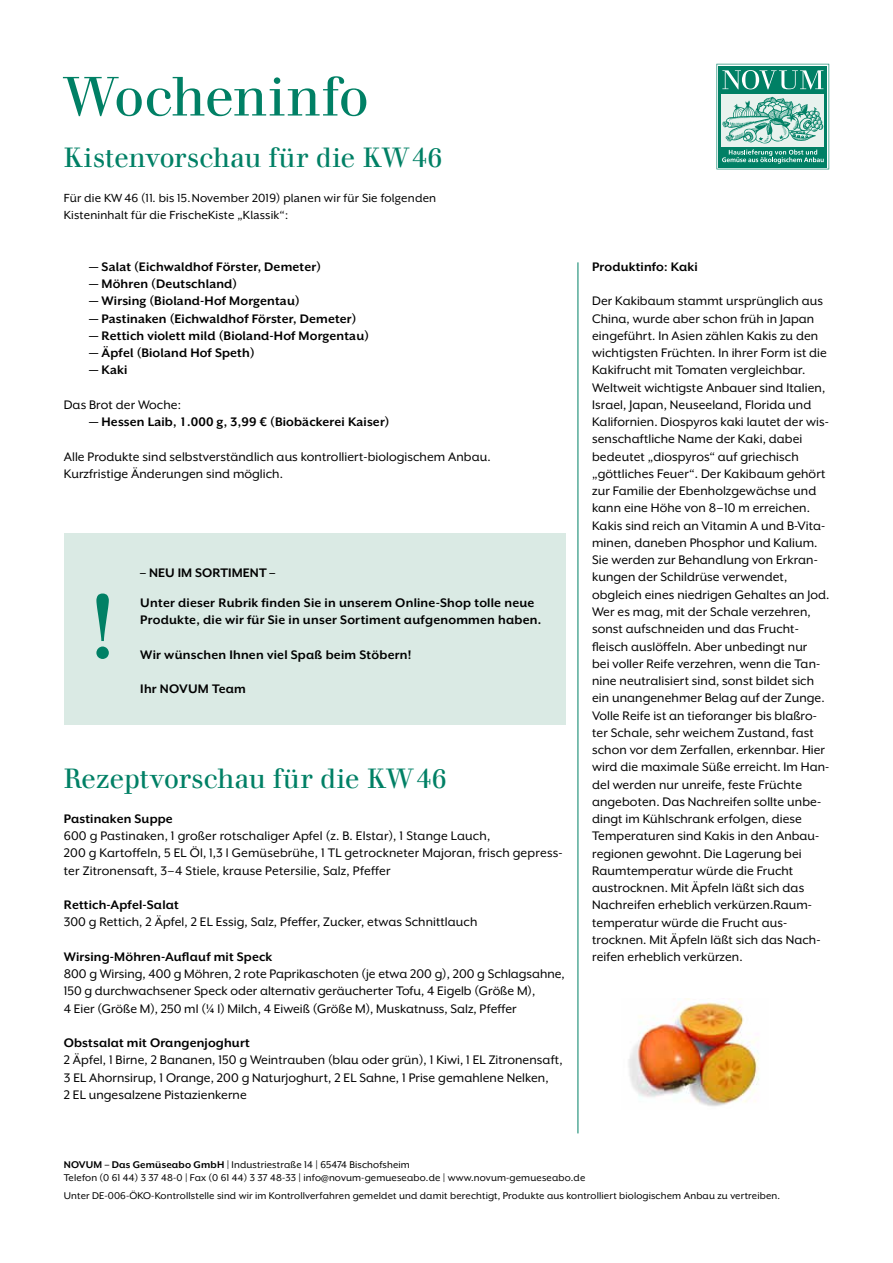
<style>
.page{position:relative;width:893px;height:1263px;background:#fff}
.page>*{position:absolute;margin:0;border:0;box-sizing:border-box;transform-origin:0 0}
.t1{font:90px "Walbaum Com";color:#008065}
.t2{font:54px "Walbaum Com";letter-spacing:-.015em;color:#008065}
.t3{font:27px "Walbaum Com";color:#008065}
.t4{font:14.25px/17.2px "Mr Eaves XL San OT";letter-spacing:.005em;color:#000}
.t5{font:700 14.25px/30px "Mr Eaves XL San OT";letter-spacing:.01em;color:#000}
.t6{font:13.5px/17.2px "Mr Eaves XL San OT";letter-spacing:.01em;color:#000}
.t7{font:11.25px/13.5px "Mr Eaves XL San OT";letter-spacing:.01em;color:#000}
.s1{font-weight:700}
</style>
<div class="page">
<svg style="left:716px;top:64px;width:113px;height:105px;background:#6db5a5"></svg>
<div style="left:64px;top:533px;width:502px;height:192px;background:#daeae4"></div>
<hr style="left:578px;top:262px;width:1px;height:871px;background:#008065">
<img style="left:628px;top:999px;width:131px;height:108px">
<h2 class="t2" style="left:64px;top:64px;width:307px">Wocheninfo</h2>
<h3 class="t3" style="left:64px;top:142px;width:380px">Kistenvorschau für die KW46</h3>
<p class="t6" style="left:64px;top:189px;width:374px">Für die KW 46 (11. bis 15. November 2019) planen wir für Sie folgenden<br>Kisteninhalt für die FrischeKiste „Klassik“:</p>
<p class="t5" style="left:89px;top:252px;width:233px">— Salat (Eichwaldhof Förster, Demeter)</p>
<p class="t5" style="left:89px;top:269px;width:149px">— Möhren (Deutschland)</p>
<p class="t5" style="left:89px;top:286px;width:212px">— Wirsing (Bioland-Hof Morgentau)</p>
<p class="t5" style="left:89px;top:303px;width:269px">— Pastinaken (Eichwaldhof Förster, Demeter)</p>
<p class="t5" style="left:89px;top:321px;width:281px">— Rettich violett mild (Bioland-Hof Morgentau)</p>
<p class="t5" style="left:89px;top:338px;width:167px">— Äpfel (Bioland Hof Speth)</p>
<p class="t5" style="left:89px;top:355px;width:40px">— Kaki</p>
<p class="t4" style="left:64px;top:396px;width:119px">Das Brot der Woche:</p>
<p class="t5" style="left:89px;top:407px;width:302px">— Hessen Laib, 1.000 g, 3,99 € (Biobäckerei Kaiser)</p>
<p class="t4" style="left:64px;top:448px;width:428px">Alle Produkte sind selbstverständlich aus kontrolliert-biologischem Anbau.<br>Kurzfristige Änderungen sind möglich.</p>
<h1 class="t1" style="left:89px;top:573px;width:28px">!</h1>
<p class="t5" style="left:140px;top:558px;width:396px">– NEU IM SORTIMENT –<br>Unter dieser Rubrik finden Sie in unserem Online-Shop tolle neue</p>
<p class="t5" style="left:140px;top:605px;width:402px">Produkte, die wir für Sie in unser Sortiment aufgenommen haben.</p>
<p class="t5" style="left:140px;top:639px;width:273px">Wir wünschen Ihnen viel Spaß beim Stöbern!</p>
<p class="t5" style="left:140px;top:674px;width:107px">Ihr NOVUM Team</p>
<h3 class="t3" style="left:64px;top:763px;width:385px">Rezeptvorschau für die KW46</h3>
<p class="t5" style="left:64px;top:804px;width:111px">Pastinaken Suppe</p>
<p class="t4" style="left:64px;top:827px;width:500px">600 g Pastinaken, 1 großer rotschaliger Apfel (z. B. Elstar), 1 Stange Lauch,<br>200 g Kartoffeln, 5 EL Öl, 1,3 l Gemüsebrühe, 1 TL getrockneter Majoran, frisch gepress&shy;ter Zitronensaft, 3–4 Stiele, krause Petersilie, Salz, Pfeffer</p>
<p class="t5" style="left:64px;top:890px;width:117px">Rettich-Apfel-Salat</p>
<p class="t4" style="left:64px;top:913px;width:415px">300 g Rettich, 2 Äpfel, 2 EL Essig, Salz, Pfeffer, Zucker, etwas Schnittlauch</p>
<p class="t5" style="left:64px;top:942px;width:210px">Wirsing-Möhren-Auflauf mit Speck</p>
<p class="t4" style="left:64px;top:965px;width:503px">800 g Wirsing, 400 g Möhren, 2 rote Paprikaschoten (je etwa 200 g), 200 g Schlagsahne,<br>150 g durchwachsener Speck oder alternativ geräucherter Tofu, 4 Eigelb (Größe M),<br>4 Eier (Größe M), 250 ml (¼ l) Milch, 4 Eiweiß (Größe M), Muskatnuss, Salz, Pfeffer</p>
<p class="t5" style="left:64px;top:1028px;width:188px">Obstsalat mit Orangenjoghurt</p>
<p class="t4" style="left:64px;top:1051px;width:500px">2 Äpfel, 1 Birne, 2 Bananen, 150 g Weintrauben (blau oder grün), 1 Kiwi, 1 EL Zitronensaft,<br>3 EL Ahornsirup, 1 Orange, 200 g Naturjoghurt, 2 EL Sahne, 1 Prise gemahlene Nelken,<br>2 EL ungesalzene Pistazienkerne</p>
<p class="t5" style="left:592px;top:252px;width:107px">Produktinfo: Kaki</p>
<p class="t4" style="left:592px;top:292px;width:239px">Der Kakibaum stammt ursprünglich aus China, wurde aber schon früh in Japan eingeführt. In Asien zählen Kakis zu den wichtigsten Früchten. In ihrer Form ist die Kakifrucht mit Tomaten vergleichbar.<br>Weltweit wichtigste Anbauer sind Italien, Israel, Japan, Neuseeland, Florida und Kalifornien. Diospyros kaki lautet der wis&shy;senschaftliche Name der Kaki, dabei bedeutet „diospyros“ auf griechisch „göttliches Feuer“. Der Kakibaum gehört zur Familie der Ebenholzgewächse und kann eine Höhe von 8–10 m erreichen.<br>Kakis sind reich an Vitamin A und B-Vita&shy;minen, daneben Phosphor und Kalium.<br>Sie werden zur Behandlung von Erkran&shy;kungen der Schildrüse verwendet, obgleich eines niedrigen Gehaltes an Jod.<br>Wer es mag, mit der Schale verzehren, sonst aufschneiden und das Frucht&shy;fleisch auslöffeln. Aber unbedingt nur<br>bei voller Reife verzehren, wenn die Tan&shy;nine neutralisiert sind, sonst bildet sich ein unangenehmer Belag auf der Zunge.<br>Volle Reife ist an tieforanger bis blaßro&shy;ter Schale, sehr weichem Zustand, fast schon vor dem Zerfallen, erkennbar. Hier wird die maximale Süße erreicht. Im Han&shy;del werden nur unreife, feste Früchte angeboten. Das Nachreifen sollte unbe&shy;dingt im Kühlschrank erfolgen, diese Temperaturen sind Kakis in den Anbau&shy;regionen gewohnt. Die Lagerung bei Raumtemperatur würde die Frucht austrocknen. Mit Äpfeln läßt sich das Nachreifen erheblich verkürzen.Raum&shy;temperatur würde die Frucht aus&shy;trocknen. Mit Äpfeln läßt sich das Nach&shy;reifen erheblich verkürzen.</p>
<p class="t7" style="left:64px;top:1158px;width:523px"><span class="s1">NOVUM – Das Gemüseabo GmbH</span> | Industriestraße 14 | 65474 Bischofsheim<br>Telefon (0 61 44) 3 37 48-0 | Fax (0 61 44) 3 37 48-33 | info@novum-gemueseabo.de | www.novum-gemueseabo.de</p>
<p class="t7" style="left:64px;top:1189px;width:718px">Unter DE-006-ÖKO-Kontrollstelle sind wir im Kontrollverfahren gemeldet und damit berechtigt, Produkte aus kontrolliert biologischem Anbau zu vertreiben.</p>
</div>
